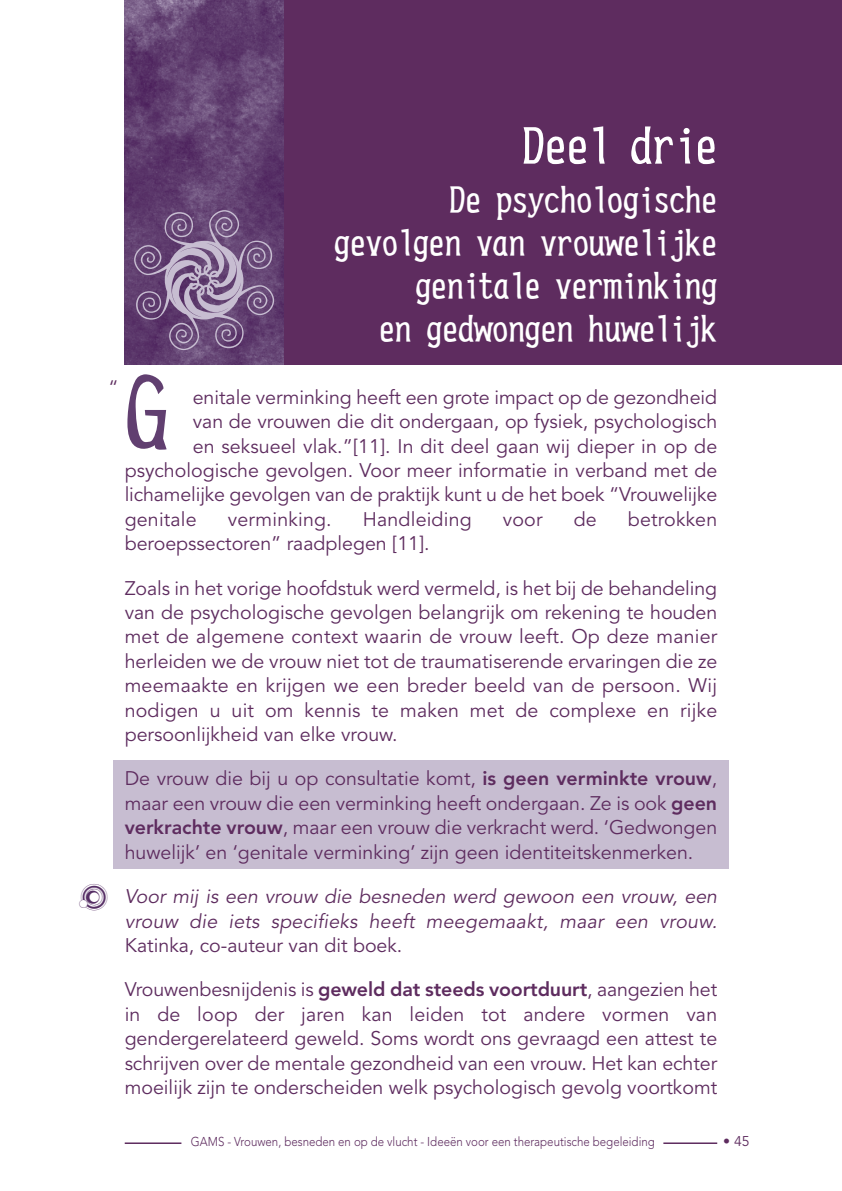
<style>
.page{position:relative;width:842px;height:1191px;background:#fff}
.page>*{position:absolute;margin:0;border:0;box-sizing:border-box;transform-origin:0 0}
.t1{font:140px "Cyberbunys Teaser";color:#c7bdd1}
.t2{font:100px "Gothic Blond Husky";color:#613f70}
.t3{font:50px "Gothic Blond Husky";color:#fff}
.t4{font:36px/43.2px "Gothic Blond Husky";color:#fff;text-align:right}
.t5{font:19.6px/24.4px "Avenir";color:#5e2c5f;text-align:justify}
.t6{font:italic 19.6px/24.4px "Avenir";letter-spacing:.005em;color:#5e2c5f}
.t7{font:19.4px "Avenir";color:#5e2c5f}
.t8{font:14px "Avenir";color:#5e2c5f}
.t9{font:300 12.8px "Avenir";color:#5e2c5f;scale:.9 1}
.s1{font-weight:800}
</style>
<div class="page">
<div style="left:113px;top:760px;width:616px;height:108px;background:#c7bdd1"></div>
<div style="left:283px;top:0;width:559px;height:365px;background:#5e2c5f"></div>
<img style="left:125px;top:0;width:158px;height:365px">
<hr style="left:125px;top:1142px;width:56px;height:2px;background:#5e2c5f">
<hr style="left:663px;top:1142px;width:54px;height:2px;background:#5e2c5f">
<h1 class="t1" style="left:134px;top:210px;width:141px">t</h1>
<h3 class="t3" style="left:522px;top:116px;width:196px">Deel drie</h3>
<h3 class="t4" style="left:334px;top:178px;width:385px">De psychologische gevolgen van vrouwelijke genitale verminking<br>en gedwongen huwelijk</h3>
<h2 class="t2" style="left:125px;top:353px;width:45px">G</h2>
<p class="t7" style="left:108px;top:379px;width:12px">“</p>
<p class="t5" style="left:193px;top:386px;width:526px">enitale verminking heeft een grote impact op de gezondheid</p>
<p class="t5" style="left:193px;top:411px;width:526px">van de vrouwen die dit ondergaan, op fysiek, psychologisch</p>
<p class="t5" style="left:193px;top:435px;width:526px">en seksueel vlak.”[11]. In dit deel gaan wij dieper in op de</p>
<p class="t5" style="left:125px;top:460px;width:594px">psychologische gevolgen. Voor meer informatie in verband met de</p>
<p class="t5" style="left:125px;top:484px;width:594px">lichamelijke gevolgen van de praktijk kunt u de het boek “Vrouwelijke</p>
<p class="t5" style="left:125px;top:508px;width:74px">genitale</p>
<p class="t5" style="left:228px;top:508px;width:105px">verminking.</p>
<p class="t5" style="left:363px;top:508px;width:110px">Handleiding</p>
<p class="t5" style="left:503px;top:508px;width:41px">voor</p>
<p class="t5" style="left:574px;top:508px;width:25px">de</p>
<p class="t5" style="left:628px;top:508px;width:91px">betrokken</p>
<p class="t5" style="left:125px;top:533px;width:306px">beroepssectoren” raadplegen [11].</p>
<p class="t5" style="left:125px;top:577px;width:594px">Zoals in het vorige hoofdstuk werd vermeld, is het bij de behandeling van de psychologische gevolgen belangrijk om rekening te houden met de algemene context waarin de vrouw leeft. Op deze manier herleiden we de vrouw niet tot de traumatiserende ervaringen die ze meemaakte en krijgen we een breder beeld van de persoon. Wij nodigen u uit om kennis te maken met de complexe en rijke persoonlijkheid van elke vrouw.</p>
<p class="t5" style="left:125px;top:768px;width:594px">De vrouw die bij u op consultatie komt, <span class="s1">is geen verminkte vrouw</span>, maar een vrouw die een verminking heeft ondergaan. Ze is ook <span class="s1">geen verkrachte vrouw</span>, maar een vrouw die verkracht werd. ‘Gedwongen huwelijk’ en ‘genitale verminking’ zijn geen identiteitskenmerken.</p>
<p class="t6" style="left:125px;top:885px;width:594px">Voor mij is een vrouw die besneden werd gewoon een vrouw, een vrouw die iets specifieks heeft meegemaakt, maar een vrouw.</p>
<p class="t5" style="left:125px;top:934px;width:279px">Katinka, co-auteur van dit boek.</p>
<p class="t5" style="left:125px;top:979px;width:594px">Vrouwenbesnijdenis is <span class="s1">geweld dat steeds voortduurt</span>, aangezien het in de loop der jaren kan leiden tot andere vormen van gendergerelateerd geweld. Soms wordt ons gevraagd een attest te schrijven over de mentale gezondheid van een vrouw. Het kan echter moeilijk zijn te onderscheiden welk psychologisch gevolg voortkomt</p>
<p class="t9" style="left:191px;top:1136px;width:517px">GAMS - Vrouwen, besneden en op de vlucht - Ideeën voor een therapeutische begeleiding</p>
<p class="t8" style="left:723px;top:1135px;width:28px">• 45</p>
</div>
